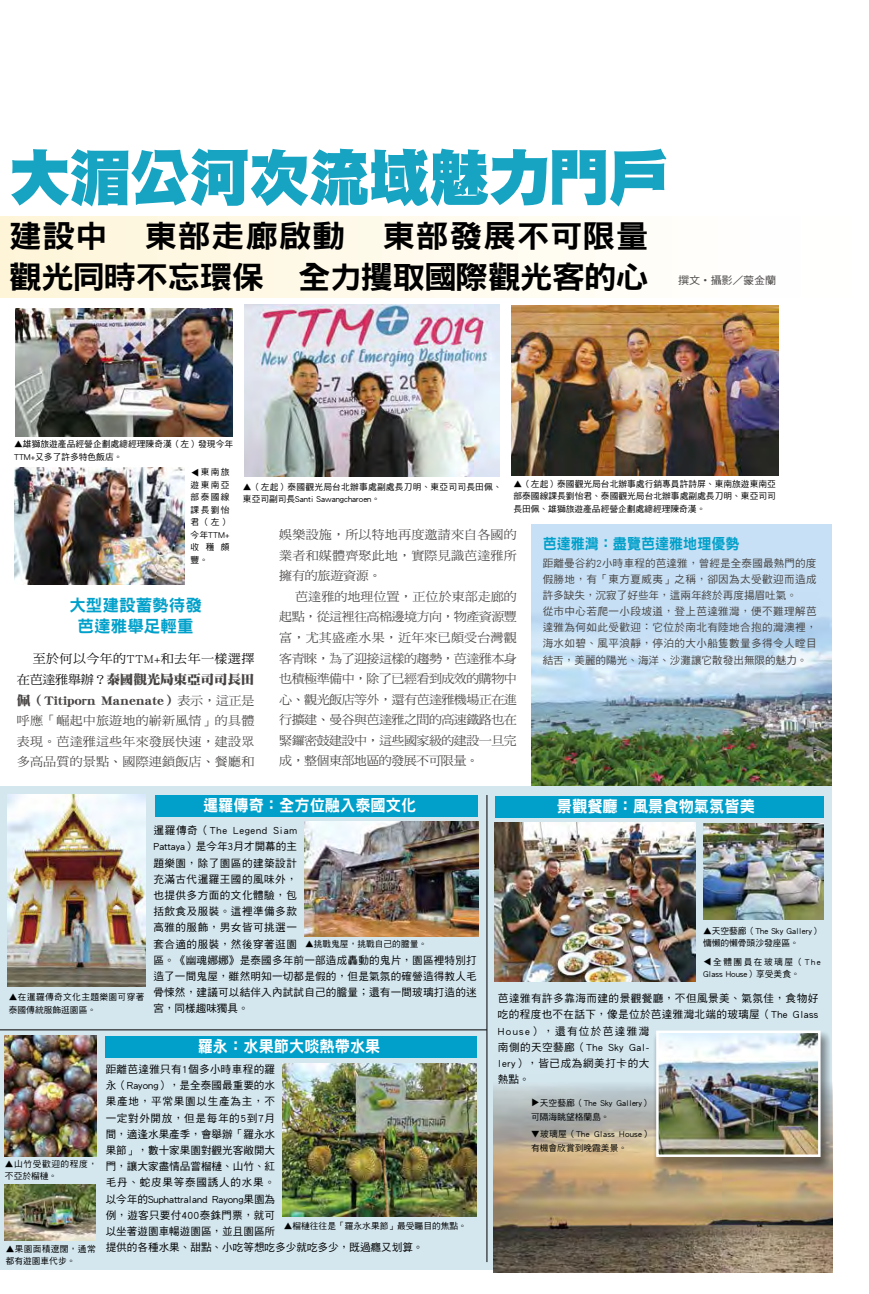
<style>
.page{position:relative;width:869px;height:1294px;background:#fff}
.page>*{position:absolute;margin:0;border:0;box-sizing:border-box;transform-origin:0 0}
.t1{font:61px "DF Hei Std W12";letter-spacing:-.02em;color:#17a3c2}
.t2{font:31.12px/40.9px "DF Hei Std W9";letter-spacing:-.02em;color:#000;scale:1.06 1}
.t3{font:16.62px/20.8px "DF Hei Std W9";color:#00a0ca;text-align:center}
.t4{font:16.25px "DF Hei Std W9";color:#fff;scale:.94 1}
.t5{font:15px "DF Hei Std W9";color:#00a0ca;scale:.94 1}
.t6{font:13px/20.5px "DF Ming Std W12";letter-spacing:-.02em;color:#474443;scale:1.05 1}
.t7{font:12.38px/20.5px "DF Ming Std W5";letter-spacing:-.035em;color:#474443;text-align:justify;scale:1.05 1}
.t8{font:12.38px "DF Ming Std W5";letter-spacing:.01em;color:#474443;scale:1.05 1}
.t9{font:12.38px "DF Ming Std W5";letter-spacing:.025em;color:#000;scale:1.05 1}
.t10{font:12.38px "DF Ming Std W5";letter-spacing:-.005em;color:#474443;scale:1.05 1}
.t11{font:10.62px/16.1px "DF Hei Std W5";color:#000}
.t12{font:10.62px/16.1px "DF Hei Std W5";letter-spacing:.025em;color:#000}
.t13{font:10.62px/16.1px "DF Hei Std W5";letter-spacing:.035em;color:#474443}
.t14{font:10.62px/16.1px "DF Hei Std W5";letter-spacing:.045em;color:#000}
.t15{font:10.62px "DF Hei Std W5";letter-spacing:-.025em;color:#4c4948;scale:1.05 1}
.t16{font:8.75px/12.5px "DF Hei Std W5";color:#000}
.t17{font:8.75px/13.8px "DF Hei Std W5";letter-spacing:.03em;color:#000}
.t18{font:8.75px/12.5px "DF Hei Std W5";letter-spacing:.04em;color:#000}
.t19{font:8.75px/12.5px "DF Hei Std W5";letter-spacing:.02em;color:#000}
.t20{font:8.75px/12.5px "DF Hei Std W5";letter-spacing:.065em;color:#000}
.s1{font-family:"DF Ming Std W5";font-size:12.38px;color:#000}
.s2{font-family:"DF Ming Std W5";font-size:12.38px}
</style>
<div class="page">
<div style="left:0;top:786px;width:831px;height:483px;background:#d4e7ef"></div>
<div style="left:0;top:216px;width:857px;height:82px;background:linear-gradient(to right,#fef5d9,#fff)"></div>
<img style="left:244px;top:305px;width:255px;height:172px">
<img style="left:511px;top:306px;width:267px;height:169px">
<img style="left:15px;top:308px;width:217px;height:128px">
<img style="left:14px;top:467px;width:170px;height:117px">
<div style="left:531px;top:524px;width:300px;height:261px;background:#c7e0f5"></div>
<img style="left:531px;top:616px;width:300px;height:169px">
<div style="left:155px;top:795px;width:322px;height:21px;background:#00a0ca"></div>
<img style="left:7px;top:794px;width:138px;height:192px">
<img style="left:304px;top:821px;width:174px;height:115px">
<hr style="left:486px;top:795px;width:1px;height:466px;background:#000">
<hr style="left:0;top:1029px;width:486px;height:1px;background:#000">
<div style="left:494px;top:795px;width:329px;height:22px;background:#00a0ca"></div>
<div style="left:106px;top:1036px;width:370px;height:21px;background:#00a0ca"></div>
<img style="left:5px;top:1035px;width:91px;height:120px">
<img style="left:5px;top:1184px;width:91px;height:56px">
<img style="left:282px;top:1063px;width:194px;height:152px">
<img style="left:494px;top:822px;width:200px;height:159px">
<img style="left:703px;top:823px;width:120px;height:96px">
<img style="left:493px;top:1083px;width:338px;height:189px">
<div style="left:652px;top:1030px;width:178px;height:140px;background:#000;opacity:.44"></div>
<img style="left:659px;top:1033px;width:158px;height:120px">
<div style="left:656px;top:1030px;width:164px;height:126px;border:2px solid #fff"></div>
<p class="t1" style="left:9px;top:144px;width:661px">大湄公河次流域魅力門戶</p>
<p class="t2" style="left:9px;top:215px;width:605px">建設中 東部走廊啟動 東部發展不可限量觀光同時不忘環保 全力攫取國際觀光客的心</p>
<p class="t15" style="left:678px;top:274px;width:95px">撰文˙攝影／蒙金蘭</p>
<p class="t16" style="left:14px;top:437px;width:220px">▲雄獅旅遊產品經營企劃處總經理陳奇漢（左）發現今年<br>TTM+又多了許多特色飯店。</p>
<p class="t16" style="left:190px;top:466px;width:40px;text-align:justify;text-indent:10px">東南旅遊東南亞部泰國線課長劉怡君（左）今年TTM+收穫頗豐。</p>
<p class="t16" style="left:188px;top:476px;width:10px;rotate:-90deg">▲</p>
<p class="t16" style="left:513px;top:477px;width:264px;text-align:justify">▲（左起）泰國觀光局台北辦事處行銷專員許詩屏、東南旅遊東南亞部泰國線課長劉怡君、泰國觀光局台北辦事處副處長刀明、東亞司司長田佩、雄獅旅遊產品經營企劃處總經理陳奇漢。</p>
<p class="t16" style="left:243px;top:480px;width:260px">▲（左起）泰國觀光局台北辦事處副處長刀明、東亞司司長田佩、東亞司副司長Santi Sawangcharoen。</p>
<p class="t8" style="left:279px;top:528px;width:228px">娛樂設施，所以特地再度邀請來自各國的</p>
<p class="t8" style="left:279px;top:548px;width:228px">業者和媒體齊聚此地，實際見識芭達雅所</p>
<p class="t7" style="left:279px;top:565px;width:99px">擁有的旅遊資源。</p>
<p class="t10" style="left:295px;top:589px;width:212px">芭達雅的地理位置，正位於東部走廊的</p>
<p class="t7" style="left:279px;top:606px;width:228px">起點，從這裡往高棉邊境方向，物產資源豐</p>
<p class="t8" style="left:279px;top:631px;width:228px">富，尤其盛產水果，近年來已頗受台灣觀</p>
<p class="t7" style="left:279px;top:647px;width:228px">客青睞，為了迎接這樣的趨勢，芭達雅本身</p>
<p class="t7" style="left:279px;top:668px;width:228px">也積極準備中，除了已經看到成效的購物中</p>
<p class="t7" style="left:279px;top:688px;width:228px">心、觀光飯店等外，還有芭達雅機場正在進</p>
<p class="t7" style="left:279px;top:709px;width:228px">行擴建、曼谷與芭達雅之間的高速鐵路也在</p>
<p class="t7" style="left:279px;top:730px;width:228px">緊鑼密鼓建設中，這些國家級的建設一旦完</p>
<p class="t7" style="left:279px;top:750px;width:191px">成，整個東部地區的發展不可限量。</p>
<p class="t5" style="left:542px;top:535px;width:211px">芭達雅灣：盡覽芭達雅地理優勢</p>
<p class="t13" style="left:542px;top:554px;width:275px">距離曼谷約2小時車程的芭達雅，曾經是全泰國最熱門的度假勝地，有「東方夏威夷」之稱，卻因為太受歡迎而造成許多缺失，沉寂了好些年，這兩年終於再度揚眉吐氣。<br>從市中心若爬一小段坡道，登上芭達雅灣，便不難理解芭達雅為何如此受歡迎：它位於南北有陸地合抱的灣澳裡，海水如碧、風平浪靜，停泊的大小船隻數量多得令人瞠目結舌，美麗的陽光、海洋、沙灘讓它散發出無限的魅力。</p>
<p class="t3" style="left:69px;top:594px;width:134px">大型建設蓄勢待發芭達雅舉足輕重</p>
<p class="t9" style="left:33px;top:652px;width:212px">至於何以今年的TTM+和去年一樣選擇</p>
<p class="t6" style="left:17px;top:669px;width:228px"><span class="s1">在芭達雅舉辦？</span>泰國觀光局東亞司司長田佩（Titiporn Manenate）<span class="s2">表示，這正是</span></p>
<p class="t7" style="left:17px;top:710px;width:228px">呼應「崛起中旅遊地的嶄新風情」的具體表現。芭達雅這些年來發展快速，建設眾多高品質的景點、國際連鎖飯店、餐廳和</p>
<p class="t18" style="left:9px;top:990px;width:137px">▲在暹羅傳奇文化主題樂園可穿著泰國傳統服飾逛園區。</p>
<p class="t4" style="left:203px;top:796px;width:228px">暹羅傳奇：全方位融入泰國文化</p>
<p class="t12" style="left:153px;top:822px;width:325px">暹羅傳奇（The Legend Siam<br>Pattaya）是今年3月才開幕的主<br>題樂園，除了園區的建築設計<br>充滿古代暹羅王國的風味外，<br>也提供多方面的文化體驗，包<br>括飲食及服裝。這裡準備多款<br>高雅的服飾，男女皆可挑選一<br>套合適的服裝，然後穿著逛園<br>區。《幽魂娜娜》是泰國多年前一部造成轟動的鬼片，園區裡特別打造了一間鬼屋，雖然明知一切都是假的，但是氣氛的確營造得教人毛骨悚然，建議可以結伴入內試試自己的膽量；還有一間玻璃打造的迷宮，同樣趣味獨具。</p>
<p class="t16" style="left:305px;top:937px;width:124px">▲挑戰鬼屋，挑戰自己的膽量。</p>
<p class="t20" style="left:5px;top:1157px;width:94px">▲山竹受歡迎的程度，不亞於榴槤。</p>
<p class="t19" style="left:6px;top:1241px;width:91px">▲果園面積遼闊，通常都有遊園車代步。</p>
<p class="t4" style="left:198px;top:1036px;width:196px">羅永：水果節大啖熱帶水果</p>
<p class="t11" style="left:106px;top:1060px;width:319px">距離芭達雅只有1個多小時車程的羅<br>永（Rayong），是全泰國最重要的水<br>果產地，平常果園以生產為主，不<br>一定對外開放，但是每年的5到7月<br>間，適逢水果產季，會舉辦「羅永水<br>果節」，數十家果園對觀光客敞開大<br>門，讓大家盡情品嘗榴槤、山竹、紅<br>毛丹、蛇皮果等泰國誘人的水果。<br>以今年的Suphattraland Rayong果園為<br>例，遊客只要付400泰銖門票，就可<br>以坐著遊園車暢遊園區，並且園區所<br>提供的各種水果、甜點、小吃等想吃多少就吃多少，既過癮又划算。</p>
<p class="t16" style="left:283px;top:1219px;width:185px">▲榴槤往往是「羅永水果節」最受矚目的焦點。</p>
<p class="t4" style="left:556px;top:797px;width:212px">景觀餐廳：風景食物氣氛皆美</p>
<p class="t16" style="left:702px;top:924px;width:119px">▲天空藝廊（The Sky Gallery）慵懶的懶骨頭沙發座區。</p>
<p class="t16" style="left:700px;top:966px;width:10px;rotate:-90deg">▲</p>
<p class="t16" style="left:702px;top:955px;width:119px;text-indent:10px">全體團員在玻璃屋（The<br>Glass House）享受美食。</p>
<p class="t14" style="left:497px;top:990px;width:322px">芭達雅有許多靠海而建的景觀餐廳，不但風景美、氣氛佳，食物好吃的程度也不在話下，像是位於芭達雅灣北端的玻璃屋（The Glass<br>House），還有位於芭達雅灣<br>南側的天空藝廊（The Sky Gal-<br>lery），皆已成為網美打卡的大<br>熱點。</p>
<p class="t16" style="left:531px;top:1095px;width:121px;line-height:13.8px;text-indent:9px">天空藝廊（The Sky Gallery）可隔海眺望格蘭島。</p>
<p class="t16" style="left:539px;top:1140px;width:10px;rotate:-180deg">▲</p>
<p class="t16" style="left:541px;top:1098px;width:10px;rotate:90deg">▲</p>
<p class="t17" style="left:531px;top:1126px;width:121px;text-indent:9px">玻璃屋（The Glass House）有機會欣賞到晚霞美景。</p>
</div>
